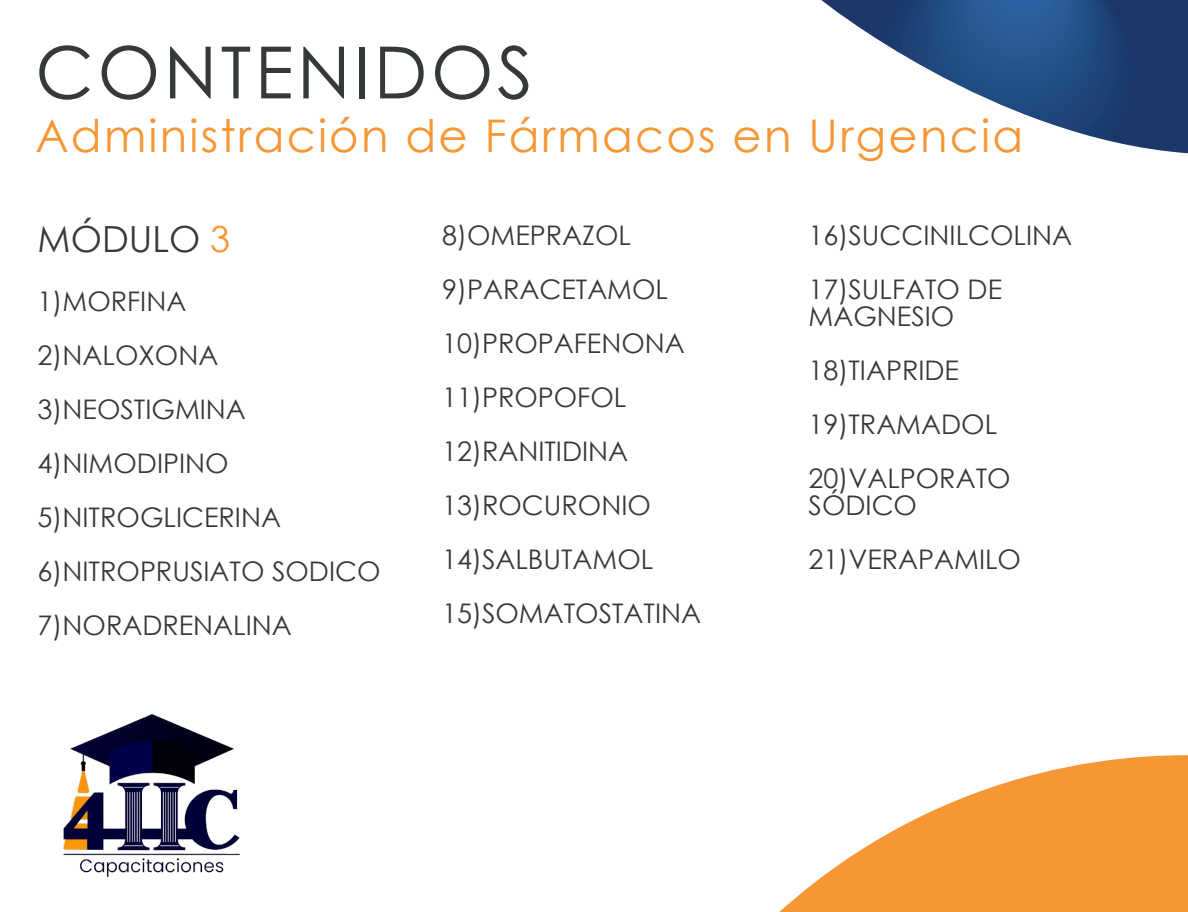
<style>
.page{position:relative;width:1188px;height:912px;background:#fff}
.page>*{position:absolute;margin:0;border:0;box-sizing:border-box;transform-origin:0 0}
.t1{font:72px "Century Gothic";letter-spacing:.05em;color:#353a38}
.t2{font:45px "Century Gothic";letter-spacing:.05em;color:#f79634}
.t3{font:36px "Century Gothic";color:#353a38}
.t4{font:27px/54px "Century Gothic";color:#353a38}
.s1{color:#f79634}
</style>
<div class="page">
<svg style="left:821px;top:0;width:367px;height:153px"></svg>
<svg style="left:779px;top:755px;width:409px;height:157px;fill:#f79634"></svg>
<img style="left:63px;top:714px;width:177px;height:163px">
<h1 class="t1" style="left:35px;top:22px;width:499px">CONTENIDOS</h1>
<h2 class="t2" style="left:35px;top:105px;width:989px">Administración de Fármacos en Urgencia</h2>
<h3 class="t3" style="left:38px;top:213px;width:194px">MÓDULO <span class="s1">3</span></h3>
<p class="t4" style="left:38px;top:274px;width:344px">1)MORFINA<br>2)NALOXONA<br>3)NEOSTIGMINA<br>4)NIMODIPINO<br>5)NITROGLICERINA<br>6)NITROPRUSIATO SODICO<br>7)NORADRENALINA</p>
<p class="t4" style="left:442px;top:208px;width:261px">8)OMEPRAZOL<br>9)PARACETAMOL<br>10)PROPAFENONA<br>11)PROPOFOL<br>12)RANITIDINA<br>13)ROCURONIO<br>14)SALBUTAMOL<br>15)SOMATOSTATINA</p>
<p class="t4" style="left:809px;top:208px;width:265px">16)SUCCINILCOLINA<br>17)SULFATO DE</p>
<p class="t4" style="left:809px;top:289px;width:204px">MAGNESIO<br>18)TIAPRIDE<br>19)TRAMADOL<br>20)VALPORATO</p>
<p class="t4" style="left:809px;top:478px;width:214px">SÓDICO<br>21)VERAPAMILO</p>
</div>
